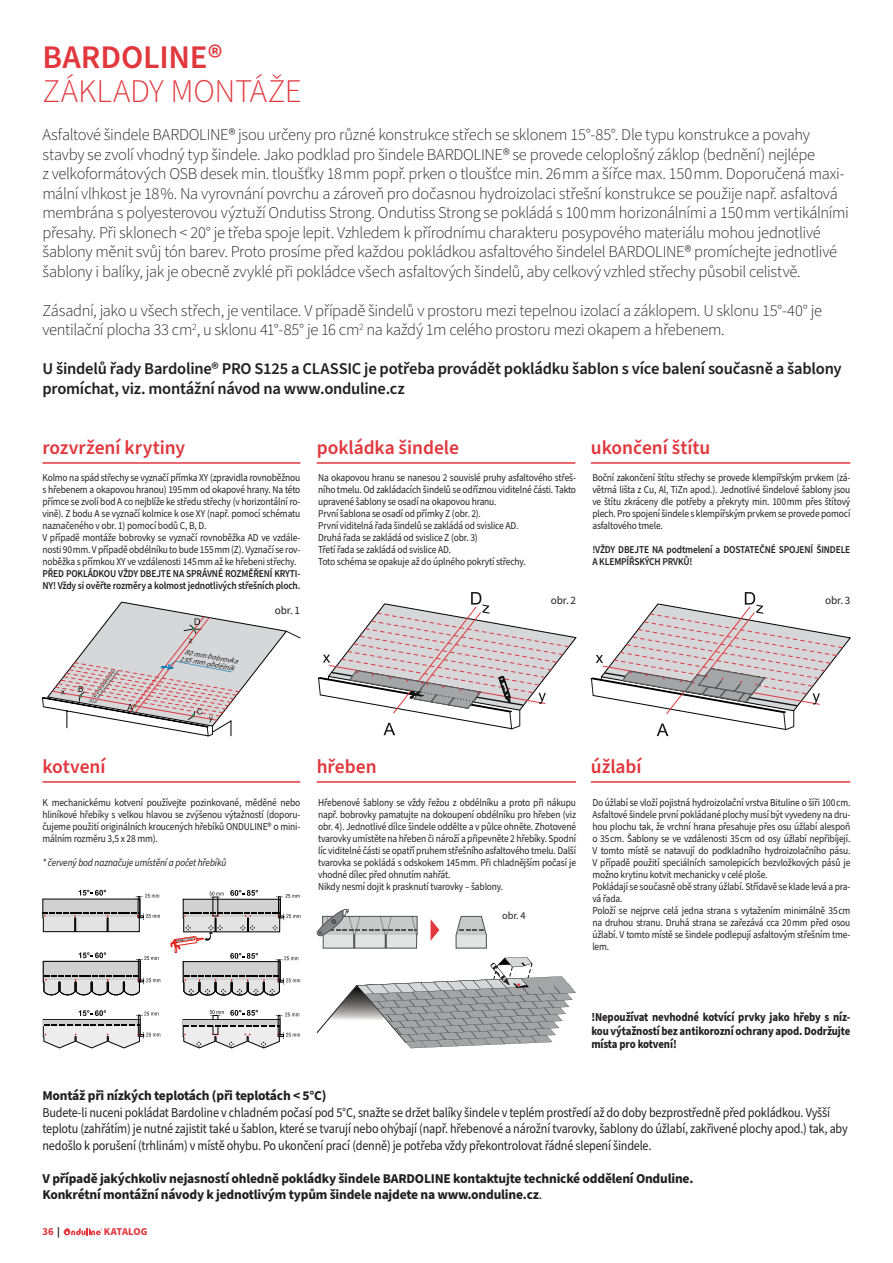
<style>
.page{position:relative;width:893px;height:1263px;background:#fff}
.page>*{position:absolute;margin:0;border:0;box-sizing:border-box;transform-origin:0 0}
.t1{font:300 33px "Source Sans Pro";letter-spacing:-.005em;color:#e1373d}
.t2{font:600 33px "Source Sans Pro";letter-spacing:-.005em;color:#e1373d}
.t3{font:600 19.5px "Source Sans Pro";letter-spacing:-.005em;color:#e1373d}
.t4{font:300 16.5px/19.5px "Source Sans Pro";letter-spacing:-.02em;color:#231f20}
.t5{font:600 16.5px/19.5px "Source Sans Pro";letter-spacing:-.015em;color:#231f20}
.t6{font:13.5px/16.5px "Source Sans Pro";letter-spacing:-.015em;color:#231f20;scale:.9 1}
.t7{font:700 13.5px "Source Sans Pro";letter-spacing:-.015em;color:#231f20}
.Text{font:700 12px/13.5px "Source Sans Pro";letter-spacing:-.01em;color:#231f20;text-align:justify;scale:.9 1}
.t8{font:11.25px "Source Sans Pro";letter-spacing:-.015em;color:#231f20}
.Text-2{font:10.5px/12px "Source Sans Pro";letter-spacing:-.015em;color:#231f20;text-align:justify;scale:.9 1}
.Text-3{font:600 10.5px/12px "Source Sans Pro";letter-spacing:-.015em;color:#231f20;scale:.9 1}
.Text-4{font:italic 10.5px "Source Sans Pro";letter-spacing:-.015em;color:#231f20;scale:.9 1}
.t9{font:700 10.5px "Source Sans Pro";color:#e1373d}
.Text-5{font:10.5px "Source Sans Pro";letter-spacing:-.015em;color:#231f20}
.t10{font:italic 7.5px/7.5px "Source Sans Pro";color:#231f20;text-align:center}
.s1{font-weight:400}
.s2{color:#231f20}
</style>
<div class="page">
<svg style="left:64px;top:1228px;width:39px;height:7px"></svg>
<hr style="left:42px;top:462px;width:258px;height:2px;background:#e1373d">
<hr style="left:42px;top:781px;width:258px;height:2px;background:#e1373d">
<hr style="left:317px;top:462px;width:258px;height:2px;background:#e1373d">
<hr style="left:317px;top:781px;width:259px;height:2px;background:#e1373d">
<hr style="left:591px;top:462px;width:259px;height:2px;background:#e1373d">
<hr style="left:591px;top:781px;width:259px;height:2px;background:#e1373d">
<svg style="left:42px;top:602px;width:258px;height:134px"></svg>
<svg style="left:318px;top:592px;width:258px;height:143px"></svg>
<svg style="left:591px;top:592px;width:259px;height:144px"></svg>
<svg style="left:455px;top:916px;width:32px;height:32px"></svg>
<svg style="left:317px;top:909px;width:101px;height:39px"></svg>
<svg style="left:431px;top:920px;width:8px;height:20px"></svg>
<svg style="left:317px;top:957px;width:259px;height:91px"></svg>
<svg style="left:43px;top:952px;width:117px;height:43px"></svg>
<svg style="left:43px;top:1010px;width:117px;height:38px"></svg>
<svg style="left:42px;top:890px;width:118px;height:42px"></svg>
<svg style="left:183px;top:1010px;width:117px;height:38px"></svg>
<svg style="left:170px;top:890px;width:130px;height:106px"></svg>
<p class="t2" style="left:42px;top:35px;width:181px">BARDOLINE®</p>
<p class="t1" style="left:42px;top:69px;width:261px">ZÁKLADY MONTÁŽE</p>
<p class="t4" style="left:42px;top:126px;width:808px">Asfaltové šindele BARDOLINE® jsou určeny pro různé konstrukce střech se sklonem 15°-85°. Dle typu konstrukce a povahy stavby se zvolí vhodný typ šindele. Jako podklad pro šindele BARDOLINE® se provede celoplošný záklop (bednění) nejlépe<br>z velkoformátových OSB desek min. tloušťky 18 mm popř. prken o tloušťce min. 26 mm a šířce max. 150 mm. Doporučená maxi&shy;mální vlhkost je 18 %. Na vyrovnání povrchu a zároveň pro dočasnou hydroizolaci střešní konstrukce se použije např. asfaltová membrána s polyesterovou výztuží Ondutiss Strong. Ondutiss Strong se pokládá s 100 mm horizonálními a 150 mm vertikálními přesahy. Při sklonech &lt; 20° je třeba spoje lepit. Vzhledem k přírodnímu charakteru posypového materiálu mohou jednotlivé šablony měnit svůj tón barev. Proto prosíme před každou pokládkou asfaltového šindelel BARDOLINE® promíchejte jednotlivé šablony i balíky, jak je obecně zvyklé při pokládce všech asfaltových šindelů, aby celkový vzhled střechy působil celistvě.</p>
<p class="t4" style="left:42px;top:301px;width:781px">Zásadní, jako u všech střech, je ventilace. V případě šindelů v prostoru mezi tepelnou izolací a záklopem. U sklonu 15°-40° je ventilační plocha 33 cm<sup>2</sup>, u sklonu 41°-85° je 16 cm<sup>2</sup> na každý 1m celého prostoru mezi okapem a hřebenem.</p>
<p class="t5" style="left:42px;top:360px;width:801px">U šindelů řady Bardoline® PRO S125 a CLASSIC je potřeba provádět pokládku šablon s více balení současně a šablony promíchat, viz. montážní návod na www.onduline.cz</p>
<p class="t3" style="left:42px;top:434px;width:144px">rozvržení krytiny</p>
<p class="Text-2" style="left:42px;top:472px;width:288px">Kolmo na spád střechy se vyznačí přímka XY (zpravidla rovnoběžnou s hřebenem a okapovou hranou) 195 mm od okapové hrany. Na této přímce se zvolí bod A co nejblíže ke středu střechy (v horizontální ro&shy;vině). Z bodu A se vyznačí kolmice k ose XY (např. pomocí schématu naznačeného v obr. 1) pomocí bodů C, B, D.</p>
<p class="Text-2" style="left:42px;top:532px;width:288px">V případě montáže bobrovky se vyznačí rovnoběžka AD ve vzdále&shy;nosti 90 mm. V případě obdélníku to bude 155 mm (Z). Vyznačí se rov&shy;noběžka s přímkou XY ve vzdálenosti 145 mm až ke hřebeni střechy.</p>
<p class="Text-3" style="left:42px;top:568px;width:288px">PŘED POKLÁDKOU VŽDY DBEJTE NA SPRÁVNÉ ROZMĚŘENÍ KRYTI-<br>NY! Vždy si ověřte rozměry a kolmost jednotlivých střešních ploch.</p>
<p class="t10" style="left:182px;top:647px;width:59px;rotate:11deg">80 mm bobrovka<br>155 mm obdélník</p>
<p class="t8" style="left:275px;top:602px;width:27px">obr. 1</p>
<p class="t3" style="left:317px;top:434px;width:144px">pokládka šindele</p>
<p class="t3" style="left:591px;top:434px;width:121px">ukončení štítu</p>
<p class="Text-2" style="left:318px;top:472px;width:288px">Na okapovou hranu se nanesou 2 souvislé pruhy asfaltového střeš&shy;ního tmelu. Od zakládacích šindelů se odříznou viditelné části. Takto upravené šablony se osadí na okapovou hranu.</p>
<p class="Text-2" style="left:318px;top:508px;width:182px">První šablona se osadí od přímky Z (obr. 2).</p>
<p class="Text-2" style="left:318px;top:520px;width:224px">První viditelná řada šindelů se zakládá od svislice AD.</p>
<p class="Text-2" style="left:318px;top:532px;width:179px">Druhá řada se zakládá od svislice Z (obr. 3)</p>
<p class="Text-2" style="left:318px;top:544px;width:149px">Třetí řada se zakládá od svislice AD.</p>
<p class="Text-2" style="left:318px;top:556px;width:232px">Toto schéma se opakuje až do úplného pokrytí střechy.</p>
<p class="Text-2" style="left:592px;top:472px;width:288px">Boční zakončení štítu střechy se provede klempířským prvkem (zá&shy;větrná lišta z Cu, Al, TiZn apod.). Jednotlivé šindelové šablony jsou ve štítu zkráceny dle potřeby a překryty min. 100 mm přes štítový plech. Pro spojení šindele s klempířským prvkem se provede pomocí asfaltového tmele.</p>
<p class="Text-3" style="left:592px;top:544px;width:288px">!VŽDY DBEJTE NA podtmelení a DOSTATEČNÉ SPOJENÍ ŠINDELE<br>A KLEMPÍŘSKÝCH PRVKŮ!</p>
<p class="t8" style="left:551px;top:592px;width:27px">obr. 2</p>
<p class="t8" style="left:825px;top:592px;width:27px">obr. 3</p>
<p class="t3" style="left:42px;top:753px;width:65px">kotvení</p>
<p class="Text-2" style="left:42px;top:797px;width:288px">K mechanickému kotvení používejte pozinkované, měděné nebo hliníkové hřebíky s velkou hlavou se zvýšenou výtažností (doporu&shy;čujeme použití originálních kroucených hřebíků ONDULINE® o mini&shy;málním rozměru 3,5 x 28 mm).</p>
<p class="Text-4" style="left:42px;top:855px;width:206px">* červený bod naznačuje umístění a počet hřebíků</p>
<p class="t3" style="left:317px;top:753px;width:61px">hřeben</p>
<p class="Text-2" style="left:318px;top:797px;width:288px">Hřebenové šablony se vždy řežou z obdélníku a proto při nákupu např. bobrovky pamatujte na dokoupení obdélníku pro hřeben (viz obr. 4). Jednotlivé dílce šindele oddělte a v půlce ohněte. Zhotovené tvarovky umístěte na hřeben či nároží a připevněte 2 hřebíky. Spodní líc viditelné části se opatří pruhem střešního asfaltového tmelu. Další tvarovka se pokládá s odskokem 145 mm. Při chladnějším počasí je vhodné dílec před ohnutím nahřát.</p>
<p class="Text-2" style="left:318px;top:881px;width:207px">Nikdy nesmí dojit k prasknutí tvarovky – šablony.</p>
<p class="Text-5" style="left:502px;top:909px;width:25px">obr. 4</p>
<p class="t3" style="left:591px;top:753px;width:52px">úžlabí</p>
<p class="Text-2" style="left:592px;top:797px;width:288px">Do úžlabí se vloží pojistná hydroizolační vrstva Bituline o šíři 100 cm.<br>Asfaltové šindele první pokládané plochy musí být vyvedeny na dru&shy;hou plochu tak, že vrchní hrana přesahuje přes osu úžlabí alespoň o 35 cm. Šablony se ve vzdálenosti 35 cm od osy úžlabí nepřibíjejí.<br>V tomto místě se natavují do podkladního hydroizolačního pásu.<br>V případě použití speciálních samolepicích bezvložkových pásů je možno krytinu kotvit mechanicky v celé ploše.</p>
<p class="Text-2" style="left:592px;top:881px;width:288px">Pokládají se současně obě strany úžlabí. Střídavě se klade levá a pra&shy;vá řada.</p>
<p class="Text-2" style="left:592px;top:905px;width:288px">Položí se nejprve celá jedna strana s vytažením minimálně 35 cm na druhou stranu. Druhá strana se zařezává cca 20 mm před osou úžlabí. V tomto místě se šindele podlepují asfaltovým střešním tme&shy;lem.</p>
<p class="Text" style="left:591px;top:1011px;width:289px">!Nepoužívat nevhodné kotvící prvky jako hřeby s níz&shy;kou výtažností bez antikorozní ochrany apod. Dodržujte místa pro kotvení!</p>
<p class="t7" style="left:43px;top:1086px;width:286px">Montáž při nízkých teplotách (při teplotách &lt; 5°C)</p>
<p class="t6" style="left:43px;top:1104px;width:896px">Budete-li nuceni pokládat Bardoline v chladném počasí pod 5°C, snažte se držet balíky šindele v teplém prostředí až do doby bezprostředně před pokládkou. Vyšší teplotu (zahřátím) je nutné zajistit také u šablon, které se tvarují nebo ohýbají (např. hřebenové a nárožní tvarovky, šablony do úžlabí, zakřivené plochy apod.) tak, aby nedošlo k porušení (trhlinám) v místě ohybu. Po ukončení prací (denně) je potřeba vždy překontrolovat řádné slepení šindele.</p>
<p class="t7" style="left:43px;top:1169px;width:652px">V případě jakýchkoliv nejasností ohledně pokládky šindele BARDOLINE kontaktujte technické oddělení Onduline.</p>
<p class="t7" style="left:43px;top:1185px;width:501px">Konkrétní montážní návody k jednotlivým typům šindele najdete na www.onduline.cz<span class="s1">.</span></p>
<p class="t9" style="left:43px;top:1225px;width:19px">36 <span class="s2">|</span></p>
<p class="t9" style="left:104px;top:1225px;width:45px">KATALOG</p>
</div>
